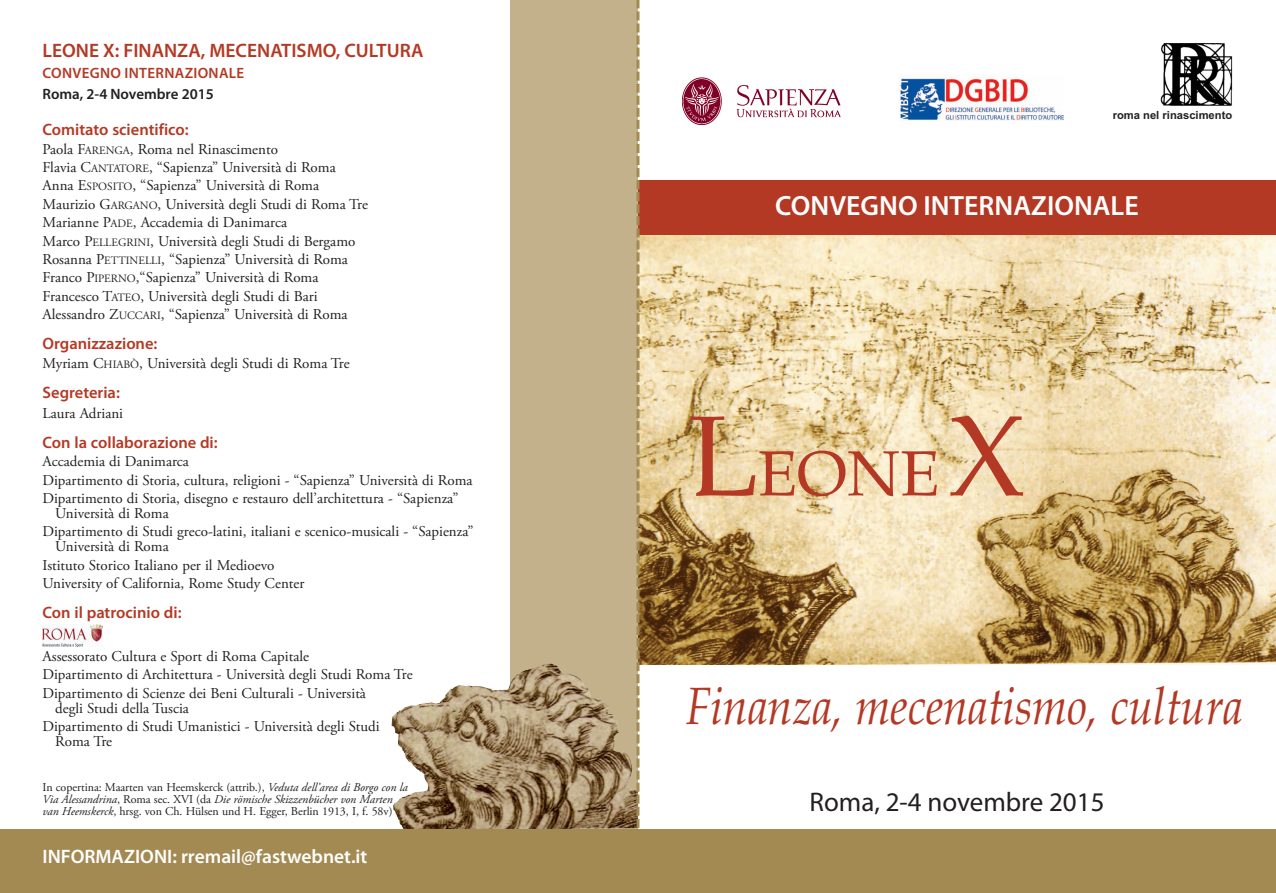
<style>
.page{position:relative;width:1276px;height:893px;background:#fff}
.page>*{position:absolute;margin:0;border:0;box-sizing:border-box;transform-origin:0 0}
.t1{font:63.9px "Book Antiqua";color:#b43924}
.t2{font:italic 52.5px "Book Antiqua";color:#b43924;scale:.85 1}
.t3{font:600 27.9px "Myriad Pro";color:#fff}
.t4{font:27px "Myriad Pro";color:#231f20}
.t5{font:600 19.5px "Myriad Pro";color:#b43924}
.t6{font:600 19.5px "Myriad Pro";color:#fff}
.t7{font:600 16.5px "Myriad Pro";color:#b43924}
.t8{font:15px/18.5px "Adobe Garamond Pro";color:#231f20}
.t9{font:600 15px "Myriad Pro";letter-spacing:.02em;color:#b43924}
.t10{font:600 15px "Myriad Pro";color:#231f20}
.t11{font:12px/12px "Adobe Garamond Pro";letter-spacing:-.005em;color:#231f20}
.t12{font:700 11.25px "Arial";color:#231f20}
.s1{font-size:11.25px}
.s2{font-style:italic}
.s3{font-size:114.15px}
</style>
<div class="page">
<img style="left:43px;top:625px;width:59px;height:21px">
<img style="left:1160px;top:44px;width:73px;height:62px">
<img style="left:683px;top:77px;width:158px;height:48px">
<img style="left:899px;top:77px;width:164px;height:43px">
<img style="left:639px;top:234px;width:637px;height:431px">
<div style="left:638px;top:180px;width:638px;height:54px;background:#b43924"></div>
<div style="left:510px;top:0;width:128px;height:879px;background:#c3b18b"></div>
<img style="left:391px;top:663px;width:245px;height:166px">
<div style="left:0;top:829px;width:1276px;height:64px;background:#a38a53"></div>
<svg style="left:636px;top:0;width:3px;height:829px"></svg>
<h3 class="t5" style="left:43px;top:43px;width:382px">LEONE X: FINANZA, MECENATISMO, CULTURA</h3>
<p class="t9" style="left:43px;top:67px;width:203px">CONVEGNO INTERNAZIONALE</p>
<p class="t10" style="left:43px;top:88px;width:173px">Roma, 2-4 Novembre 2015</p>
<p class="t7" style="left:43px;top:123px;width:148px">Comitato scientifico:</p>
<p class="t8" style="left:43px;top:141px;width:327px">Paola F<span class="s1">ARENGA</span>, Roma nel Rinascimento<br>Flavia C<span class="s1">ANTATORE</span>, “Sapienza” Università di Roma Anna E<span class="s1">SPOSITO</span>, “Sapienza” Università di Roma Maurizio G<span class="s1">ARGANO</span>, Università degli Studi di Roma Tre Marianne P<span class="s1">ADE</span>, Accademia di Danimarca<br>Marco P<span class="s1">ELLEGRINI</span>, Università degli Studi di Bergamo Rosanna P<span class="s1">ETTINELLI</span>, “Sapienza” Università di Roma Franco P<span class="s1">IPERNO</span>,“Sapienza” Università di Roma Francesco T<span class="s1">ATEO</span>, Università degli Studi di Bari Alessandro Z<span class="s1">UCCARI</span>, “Sapienza” Università di Roma</p>
<p class="t7" style="left:43px;top:337px;width:116px">Organizzazione:</p>
<p class="t8" style="left:43px;top:356px;width:309px">Myriam C<span class="s1">HIABÒ</span>, Università degli Studi di Roma Tre</p>
<p class="t7" style="left:43px;top:387px;width:79px">Segreteria:</p>
<p class="t8" style="left:43px;top:405px;width:82px">Laura Adriani</p>
<p class="t7" style="left:43px;top:436px;width:177px">Con la collaborazione di:</p>
<p class="t8" style="left:43px;top:453px;width:431px">Accademia di Danimarca<br>Dipartimento di Storia, cultura, religioni - “Sapienza” Università di Roma<br>Dipartimento di Storia, disegno e restauro dell’architettura - “Sapienza”</p>
<p class="t8" style="left:43px;top:505px;width:432px;text-indent:13px">Università di Roma<br>Dipartimento di Studi greco-latini, italiani e scenico-musicali - “Sapienza”</p>
<p class="t8" style="left:43px;top:539px;width:263px;text-indent:13px">Università di Roma<br>Istituto Storico Italiano per il Medioevo<br>University of California, Rome Study Center</p>
<p class="t7" style="left:43px;top:606px;width:140px">Con il patrocinio di:</p>
<p class="t8" style="left:43px;top:648px;width:372px">Assessorato Cultura e Sport di Roma Capitale<br>Dipartimento di Architettura - Università degli Studi Roma Tre<br>Dipartimento di Scienze dei Beni Culturali - Università</p>
<p class="t8" style="left:43px;top:700px;width:339px;text-indent:13px">degli Studi della Tuscia<br>Dipartimento di Studi Umanistici - Università degli Studi</p>
<p class="t8" style="left:55px;top:733px;width:58px">Roma Tre</p>
<p class="t11" style="left:43px;top:782px;width:367px">In copertina: Maarten van Heemskerck (attrib.), <span class="s2">Veduta dell’area di Borgo con la<br>Via Alessandrina</span>, Roma sec. XVI (da <span class="s2">Die römische Skizzenbücher von Marten van Heemskerck</span>, hrsg. von Ch. Hülsen und H. Egger, Berlin 1913, I, f. 58v)</p>
<h3 class="t6" style="left:43px;top:849px;width:326px">INFORMAZIONI: rremail@fastwebnet.it</h3>
<p class="t12" style="left:1112px;top:109px;width:121px">roma nel rinascimento</p>
<h3 class="t3" style="left:775px;top:196px;width:365px">CONVEGNO INTERNAZIONALE</h3>
<h1 class="t1" style="left:688px;top:436px;width:338px"><span class="s3">L</span>EONE<span class="s3">X</span></h1>
<h2 class="t2" style="left:685px;top:675px;width:656px">Finanza, mecenatismo, cultura</h2>
<h3 class="t4" style="left:809px;top:792px;width:296px">Roma, 2-4 novembre 2015</h3>
</div>
